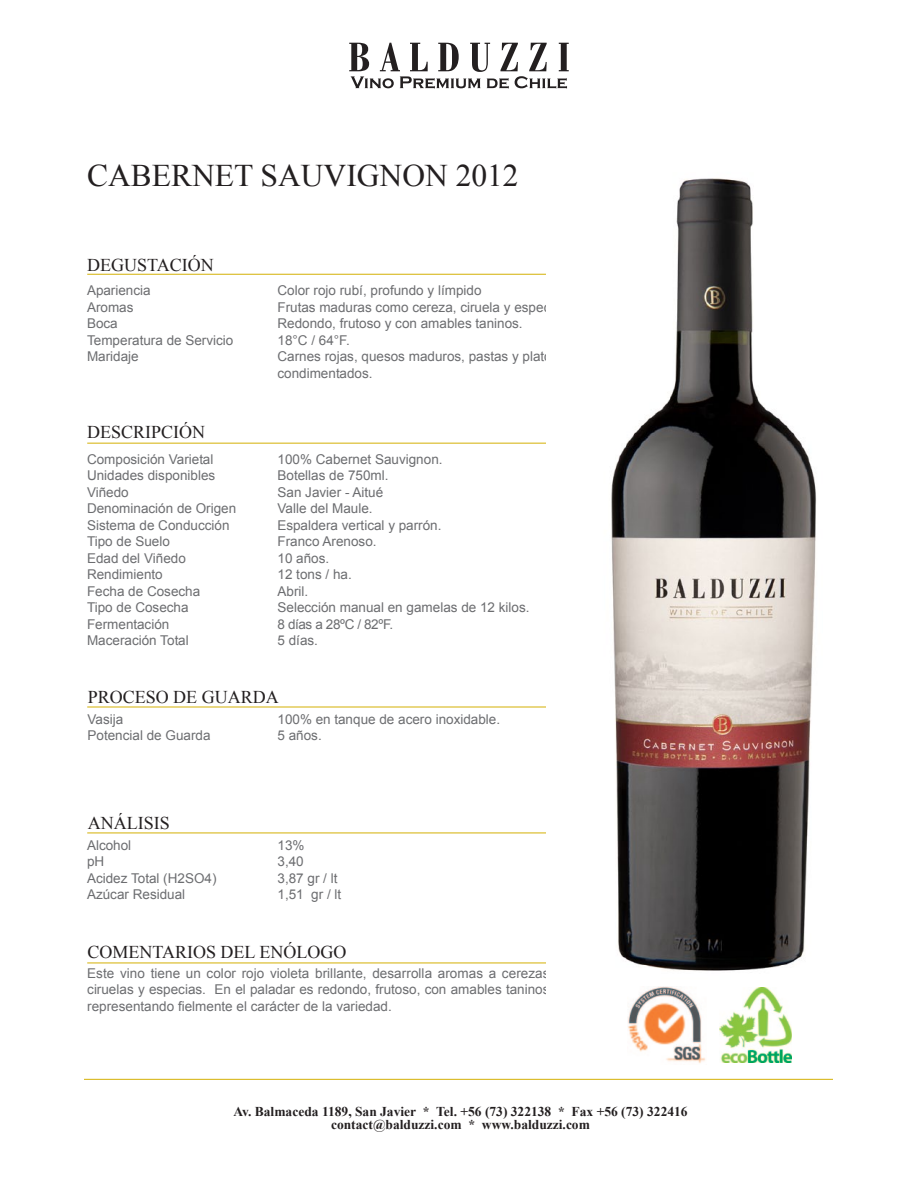
<style>
.page{position:relative;width:918px;height:1188px;background:#fff}
.page>*{position:absolute;margin:0;border:0;box-sizing:border-box;transform-origin:0 0}
.t1{font:31.5px "Times New Roman";color:#231f20}
.t2{font:18px "Times New Roman";color:#231f20}
.t3{font:13.5px/16.5px "Arial";color:#6c6d70}
.t4{font:700 13.5px/13.5px "Times New Roman";color:#231f20;text-align:center}
</style>
<div class="page">
<hr style="left:84px;top:1079px;width:749px;height:1px;background:#d4b005">
<hr style="left:87px;top:963px;width:466px;height:1px;background:#d4b005">
<hr style="left:87px;top:707px;width:466px;height:1px;background:#d4b005">
<hr style="left:87px;top:274px;width:466px;height:1px;background:#d4b005">
<hr style="left:87px;top:443px;width:466px;height:1px;background:#d4b005">
<hr style="left:87px;top:833px;width:466px;height:1px;background:#d4b005">
<svg style="left:349px;top:43px;width:220px;height:46px"></svg>
<img style="left:547px;top:178px;width:270px;height:793px">
<img style="left:719px;top:987px;width:72px;height:76px">
<img style="left:628px;top:986px;width:78px;height:78px">
<h1 class="t1" style="left:87px;top:155px;width:433px">CABERNET SAUVIGNON 2012</h1>
<h2 class="t2" style="left:87px;top:253px;width:128px">DEGUSTACIÓN</h2>
<p class="t3" style="left:87px;top:283px;width:148px">Apariencia<br>Aromas<br>Boca<br>Temperatura de Servicio<br>Maridaje</p>
<p class="t3" style="left:277px;top:283px;width:295px">Color rojo rubí, profundo y límpido<br>Frutas maduras como cereza, ciruela y especias.<br>Redondo, frutoso y con amables taninos.<br>18°C / 64°F.<br>Carnes rojas, quesos maduros, pastas y platos condimentados.</p>
<h2 class="t2" style="left:87px;top:420px;width:120px">DESCRIPCIÓN</h2>
<p class="t3" style="left:87px;top:451px;width:151px">Composición Varietal<br>Unidades disponibles<br>Viñedo<br>Denominación de Origen<br>Sistema de Conducción<br>Tipo de Suelo<br>Edad del Viñedo<br>Rendimiento<br>Fecha de Cosecha<br>Tipo de Cosecha<br>Fermentación<br>Maceración Total</p>
<p class="t3" style="left:278px;top:451px;width:254px">100% Cabernet Sauvignon.<br>Botellas de 750ml.<br>San Javier - Aitué<br>Valle del Maule.<br>Espaldera vertical y parrón.<br>Franco Arenoso.<br>10 años.<br>12 tons / ha.<br>Abril.<br>Selección manual en gamelas de 12 kilos.<br>8 días a 28ºC / 82ºF.<br>5 días.</p>
<h2 class="t2" style="left:88px;top:685px;width:192px">PROCESO DE GUARDA</h2>
<p class="t3" style="left:88px;top:711px;width:125px">Vasija<br>Potencial de Guarda</p>
<p class="t3" style="left:278px;top:711px;width:224px">100% en tanque de acero inoxidable.<br>5 años.</p>
<h2 class="t2" style="left:88px;top:811px;width:83px">ANÁLISIS</h2>
<p class="t3" style="left:87px;top:837px;width:131px">Alcohol<br>pH<br>Acidez Total (H2SO4)<br>Azúcar Residual</p>
<p class="t3" style="left:278px;top:837px;width:65px">13%<br>3,40<br>3,87 gr / lt<br>1,51 gr / lt</p>
<h2 class="t2" style="left:87px;top:940px;width:261px">COMENTARIOS DEL ENÓLOGO</h2>
<p class="t3" style="left:87px;top:965px;width:468px;text-align:justify">Este vino tiene un color rojo violeta brillante, desarrolla aromas a cerezas, ciruelas y especias. En el paladar es redondo, frutoso, con amables taninos, representando fielmente el carácter de la variedad.</p>
<p class="t4" style="left:233px;top:1104px;width:456px">Av. Balmaceda 1189, San Javier * Tel. +56 (73) 322138 * Fax +56 (73) 322416 contact@balduzzi.com * www.balduzzi.com</p>
</div>
